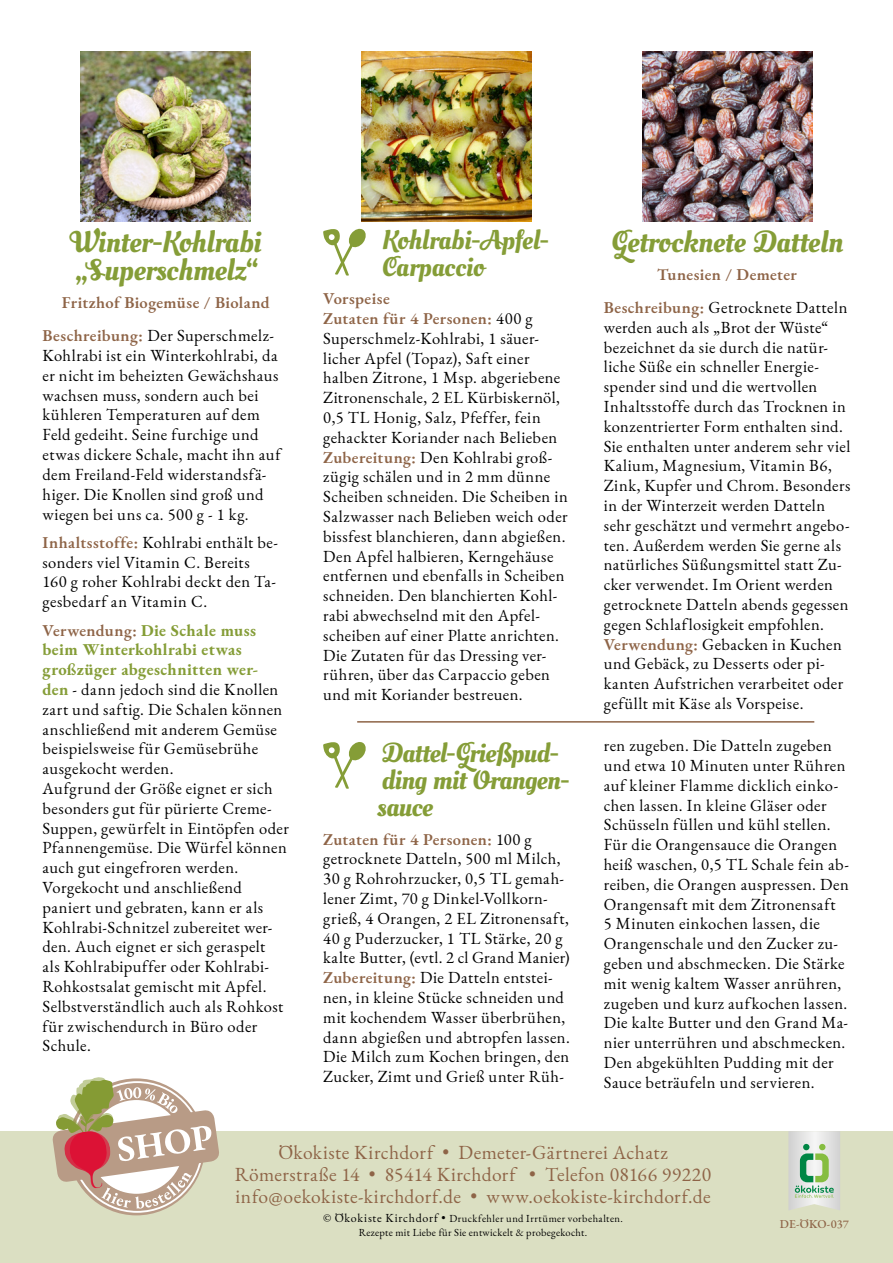
<style>
.page{position:relative;width:893px;height:1263px;background:#fff}
.page>*{position:absolute;margin:0;border:0;box-sizing:border-box;transform-origin:0 0}
.t1{font:30px/28.3px "Oleo Script Swash Caps";letter-spacing:-.005em;color:#859d37}
.t2{font:27px/27px "Oleo Script Swash Caps";letter-spacing:-.015em;color:#859d37}
.t3{font:19.5px/21.6px "EB Garamond";letter-spacing:.02em;color:#8e6447;text-align:center}
.t4{font:16.5px/19.8px "EB Garamond";letter-spacing:.025em;color:#000}
.t5{font:600 16.5px/33px "EB Garamond";letter-spacing:.02em;color:#8e6447;text-align:right}
.t6{font:500 12px "EB Garamond";letter-spacing:-.005em;color:#8e6447}
.t7{font:10.5px "EB Garamond";letter-spacing:.025em;color:#000}
.s1{font-weight:400;color:#000}
.s2{font-weight:600;color:#8e6447}
.s3{font-weight:700;color:#859d37}
.s4{font-size:12px}
</style>
<div class="page">
<div style="left:0;top:1131px;width:893px;height:132px;background:#dbdfc2"></div>
<svg style="left:52px;top:1077px;width:167px;height:132px"></svg>
<svg style="left:789px;top:1131px;width:51px;height:79px;background:#c3d5c3"></svg>
<svg style="left:323px;top:228px;width:43px;height:48px"></svg>
<img style="left:81px;top:51px;width:170px;height:170px">
<img style="left:361px;top:51px;width:170px;height:170px">
<svg style="left:323px;top:742px;width:43px;height:47px"></svg>
<img style="left:642px;top:51px;width:170px;height:170px">
<hr style="left:357px;top:721px;width:457px;height:2px;background:#8e6447">
<h1 class="t1" style="left:70px;top:229px;width:193px">Winter-Kohlrabi „Superschmelz“</h1>
<p class="t5" style="left:43px;top:286px;width:233px">Fritzhof Biogemüse / Bioland<br>Beschreibung: <span class="s1">Der Superschmelz-</span></p>
<p class="t4" style="left:43px;top:346px;width:240px">Kohlrabi ist ein Winterkohlrabi, da er nicht im beheizten Gewächshaus wachsen muss, sondern auch bei kühleren Temperaturen auf dem<br>Feld gedeiht. Seine furchige und etwas dickere Schale, macht ihn auf dem Freiland-Feld widerstandsfä&shy;higer. Die Knollen sind groß und wiegen bei uns ca. 500 g - 1 kg.</p>
<p class="t4" style="left:43px;top:532px;width:237px"><span class="s2">Inhaltsstoffe:</span> Kohlrabi enthält be&shy;sonders viel Vitamin C. Bereits<br>160 g roher Kohlrabi deckt den Ta&shy;gesbedarf an Vitamin C.</p>
<p class="t4" style="left:43px;top:620px;width:248px"><span class="s2">Verwendung:</span> <span class="s3">Die Schale muss beim Winterkohlrabi etwas großzüger abgeschnitten wer-<br>den</span> - dann jedoch sind die Knollen zart und saftig. Die Schalen können anschließend mit anderem Gemüse beispielsweise für Gemüsebrühe ausgekocht werden.<br>Aufgrund der Größe eignet er sich besonders gut für pürierte Creme-<br>Suppen, gewürfelt in Eintöpfen oder<br>Pfannengemüse. Die Würfel können auch gut eingefroren werden.<br>Vorgekocht und anschließend paniert und gebraten, kann er als<br>Kohlrabi-Schnitzel zubereitet wer&shy;den. Auch eignet er sich geraspelt<br>als Kohlrabipuffer oder Kohlrabi-<br>Rohkostsalat gemischt mit Apfel.<br>Selbstverständlich auch als Rohkost für zwischendurch in Büro oder<br>Schule.</p>
<h2 class="t2" style="left:382px;top:227px;width:169px">Kohlrabi-Apfel-<br>Carpaccio</h2>
<p class="t4" style="left:323px;top:289px;width:246px"><span class="s2">Vorspeise<br>Zutaten für 4 Personen:</span> 400 g<br>Superschmelz-Kohlrabi, 1 säuer&shy;licher Apfel (Topaz), Saft einer halben Zitrone, 1 Msp. abgeriebene<br>Zitronenschale, 2 EL Kürbiskernöl,<br>0,5 TL Honig, Salz, Pfeffer, fein gehackter Koriander nach Belieben<br><span class="s2">Zubereitung:</span> Den Kohlrabi groß&shy;zügig schälen und in 2 mm dünne<br>Scheiben schneiden. Die Scheiben in<br>Salzwasser nach Belieben weich oder bissfest blanchieren, dann abgießen.<br>Den Apfel halbieren, Kerngehäuse entfernen und ebenfalls in Scheiben schneiden. Den blanchierten Kohl&shy;rabi abwechselnd mit den Apfel&shy;scheiben auf einer Platte anrichten.<br>Die Zutaten für das Dressing ver&shy;rühren, über das Carpaccio geben und mit Koriander bestreuen.</p>
<h2 class="t2" style="left:377px;top:740px;width:194px">Dattel-Grießpud&shy;ding mit Orangen&shy;sauce</h2>
<p class="t4" style="left:323px;top:829px;width:248px"><span class="s2">Zutaten für 4 Personen:</span> 100 g getrocknete Datteln, 500 ml Milch, 30 g Rohrohrzucker, 0,5 TL gemah&shy;lener Zimt, 70 g Dinkel-Vollkorn&shy;grieß, 4 Orangen, 2 EL Zitronensaft, 40 g Puderzucker, 1 TL Stärke, 20 g kalte Butter, (evtl. 2 cl Grand Manier)<br><span class="s2">Zubereitung:</span> Die Datteln entstei&shy;nen, in kleine Stücke schneiden und mit kochendem Wasser überbrühen, dann abgießen und abtropfen lassen.<br>Die Milch zum Kochen bringen, den Zucker, Zimt und Grieß unter Rüh-</p>
<h1 class="t1" style="left:611px;top:229px;width:234px">Getrocknete Datteln</h1>
<p class="t5" style="left:604px;top:258px;width:245px;text-align:center">Tunesien / Demeter<br>Beschreibung: <span class="s1">Getrocknete Datteln</span></p>
<p class="t4" style="left:604px;top:317px;width:248px">werden auch als „Brot der Wüste“ bezeichnet da sie durch die natür&shy;liche Süße ein schneller Energie&shy;spender sind und die wertvollen Inhaltsstoffe durch das Trocknen in konzentrierter Form enthalten sind.<br>Sie enthalten unter anderem sehr viel Kalium, Magnesium, Vitamin B6, Zink, Kupfer und Chrom. Besonders in der Winterzeit werden Datteln sehr geschätzt und vermehrt angebo&shy;ten. Außerdem werden Sie gerne als natürliches Süßungsmittel statt Zu&shy;cker verwendet. Im Orient werden getrocknete Datteln abends gegessen gegen Schlaflosigkeit empfohlen.<br><span class="s2">Verwendung:</span> Gebacken in Kuchen und Gebäck, zu Desserts oder pi&shy;kanten Aufstrichen verarbeitet oder gefüllt mit Käse als Vorspeise.</p>
<p class="t4" style="left:604px;top:736px;width:247px">ren zugeben. Die Datteln zugeben und etwa 10 Minuten unter Rühren auf kleiner Flamme dicklich einko&shy;chen lassen. In kleine Gläser oder Schüsseln füllen und kühl stellen.<br>Für die Orangensauce die Orangen heiß waschen, 0,5 TL Schale fein ab&shy;reiben, die Orangen auspressen. Den Orangensaft mit dem Zitronensaft<br>5 Minuten einkochen lassen, die Orangenschale und den Zucker zu&shy;geben und abschmecken. Die Stärke mit wenig kaltem Wasser anrühren, zugeben und kurz aufkochen lassen.<br>Die kalte Butter und den Grand Ma&shy;nier unterrühren und abschmecken.<br>Den abgekühlten Pudding mit der Sauce beträufeln und servieren.</p>
<p class="t3" style="left:235px;top:1142px;width:478px">Ökokiste Kirchdorf • Demeter-Gärtnerei Achatz<br>Römerstraße 14 • 85414 Kirchdorf • Telefon 08166 99220 info@oekokiste-kirchdorf.de • www.oekokiste-kirchdorf.de</p>
<p class="t7" style="left:323px;top:1212px;width:301px"><span class="s4">© Ökokiste Kirchdorf •</span> Druckfehler und Irrtümer vorbehalten.</p>
<p class="t7" style="left:359px;top:1226px;width:230px">Rezepte mit Liebe für Sie entwickelt &amp; probegekocht.</p>
<p class="t6" style="left:780px;top:1216px;width:70px">DE-ÖKO-037</p>
</div>
